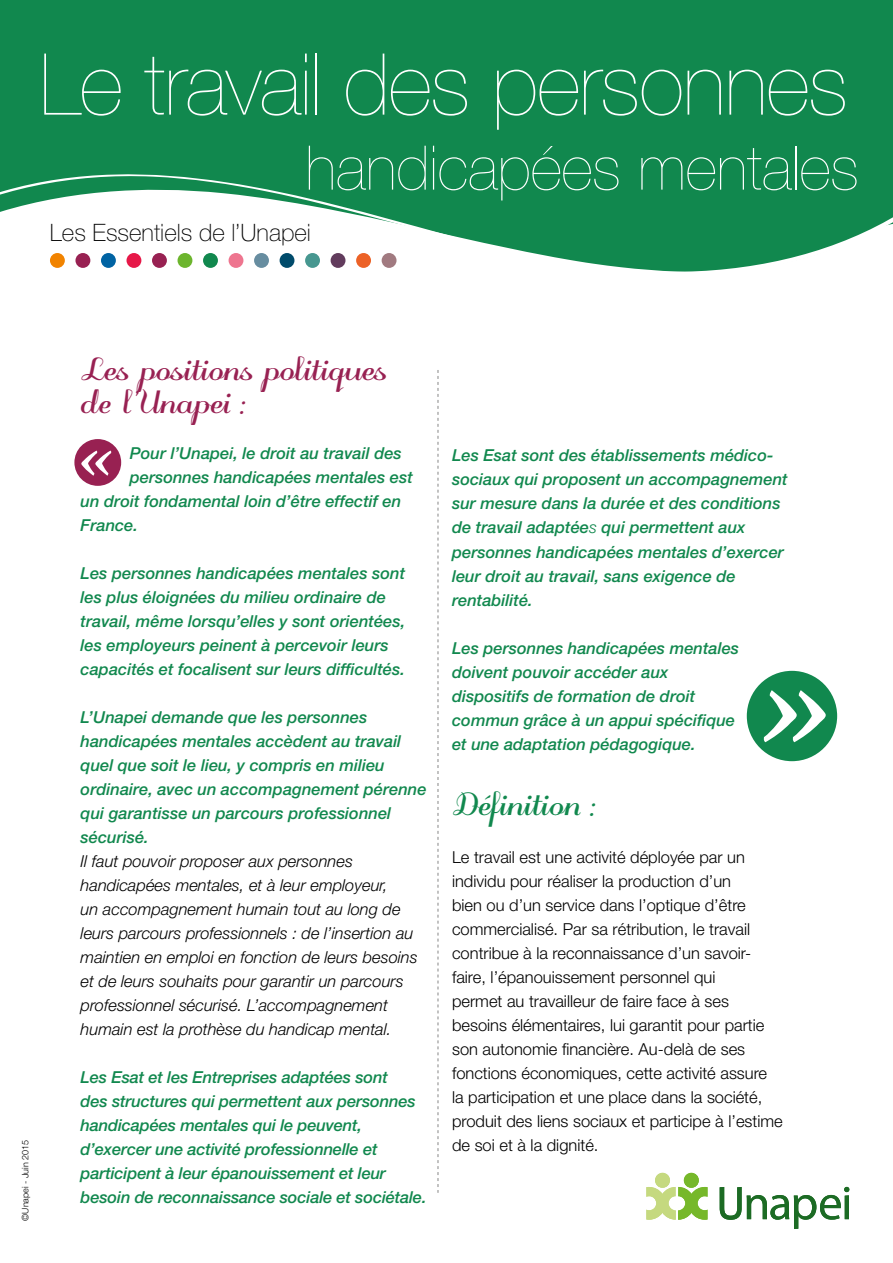
<style>
.page{position:relative;width:893px;height:1263px;background:#fff}
.page>*{position:absolute;margin:0;border:0;box-sizing:border-box;transform-origin:0 0}
.t1{font:700 232.2px "odstemplik";color:#fff}
.t2{font:700 112.2px "odstemplik";color:#fff}
.t3{font:200 85.5px "Helvetica Neue";letter-spacing:-.01em;color:#fff}
.t4{font:200 61.5px "Helvetica Neue";color:#fff}
.t5{font:700 39px/33px "odstemplik";color:#982152}
.t6{font:700 39px "odstemplik";color:#11884e}
.t7{font:100 24px "Helvetica Neue";color:#000}
.t8{font:italic 500 16.5px/24px "Helvetica Neue";color:#11884e}
.t9{font:300 16.5px/24px "Helvetica Neue";color:#000}
.t10{font:italic 300 16.5px/24px "Helvetica Neue";color:#000}
.t11{font:300 9px "Helvetica Neue";color:#000}
.s1{font-weight:300}
</style>
<div class="page">
<div style="left:655px;top:1173px;width:15px;height:15px;background:#c5d97f;border-radius:50%"></div>
<svg style="left:646px;top:1187px;width:61px;height:33px"></svg>
<div style="left:684px;top:1173px;width:15px;height:15px;background:#76b82a;border-radius:50%"></div>
<svg style="left:720px;top:1187px;width:129px;height:42px"></svg>
<div style="left:0;top:0;width:893px;height:273px;background:#11884e"></div>
<svg style="left:28px;top:174px;width:215px;height:11px"></svg>
<svg style="left:0;top:185px;width:284px;height:8px"></svg>
<svg style="left:0;top:193px;width:298px;height:3px"></svg>
<svg style="left:0;top:196px;width:893px;height:183px"></svg>
<div style="left:50px;top:253px;width:15px;height:15px;background:#f18300;border-radius:50%"></div>
<div style="left:75px;top:253px;width:15px;height:15px;background:#982152;border-radius:50%"></div>
<div style="left:101px;top:253px;width:15px;height:15px;background:#0063a3;border-radius:50%"></div>
<div style="left:126px;top:253px;width:15px;height:15px;background:#e61848;border-radius:50%"></div>
<div style="left:152px;top:253px;width:15px;height:15px;background:#982152;border-radius:50%"></div>
<div style="left:178px;top:253px;width:14px;height:15px;background:#6cb52d;border-radius:50%"></div>
<div style="left:203px;top:253px;width:15px;height:15px;background:#11884e;border-radius:50%"></div>
<div style="left:229px;top:253px;width:14px;height:15px;background:#ee758f;border-radius:50%"></div>
<div style="left:254px;top:253px;width:15px;height:15px;background:#678da0;border-radius:50%"></div>
<div style="left:280px;top:253px;width:14px;height:15px;background:#004b6b;border-radius:50%"></div>
<div style="left:305px;top:253px;width:15px;height:15px;background:#479790;border-radius:50%"></div>
<div style="left:331px;top:253px;width:14px;height:15px;background:#623c5d;border-radius:50%"></div>
<div style="left:356px;top:253px;width:15px;height:15px;background:#ec6227;border-radius:50%"></div>
<div style="left:382px;top:253px;width:14px;height:15px;background:#a17a80;border-radius:50%"></div>
<div style="left:74px;top:439px;width:47px;height:47px;background:#982152;border-radius:50%"></div>
<svg style="left:438px;top:370px;width:1px;height:823px"></svg>
<div style="left:747px;top:671px;width:90px;height:90px;background:#11884e;border-radius:50%"></div>
<h3 class="t3" style="left:40px;top:52px;width:810px">Le travail des personnes</h3>
<h3 class="t4" style="left:305px;top:145px;width:555px">handicapées mentales</h3>
<h3 class="t7" style="left:50px;top:224px;width:262px">Les Essentiels de l’Unapei</h3>
<p class="t11" style="left:22px;top:1221px;width:83px;rotate:-90deg">©Unapei - Juin 2015</p>
<h3 class="t5" style="left:81px;top:358px;width:308px">Les positions politiques de l’Unapei :</h3>
<p class="t8" style="left:130px;top:442px;width:274px">Pour l’Unapei, le droit au travail des</p>
<p class="t8" style="left:130px;top:466px;width:285px">personnes handicapées mentales est</p>
<p class="t8" style="left:81px;top:490px;width:322px">un droit fondamental loin d’être effectif en</p>
<p class="t8" style="left:81px;top:514px;width:59px">France.</p>
<p class="t8" style="left:81px;top:562px;width:326px">Les personnes handicapées mentales sont les plus éloignées du milieu ordinaire de travail, même lorsqu’elles y sont orientées, les employeurs peinent à percevoir leurs capacités et focalisent sur leurs difficultés.</p>
<p class="t8" style="left:81px;top:707px;width:347px">L’Unapei demande que les personnes handicapées mentales accèdent au travail quel que soit le lieu, y compris en milieu ordinaire, avec un accompagnement pérenne qui garantisse un parcours professionnel sécurisé.</p>
<p class="t10" style="left:81px;top:851px;width:339px">Il faut pouvoir proposer aux personnes handicapées mentales, et à leur employeur,<br>un accompagnement humain tout au long de leurs parcours professionnels : de l’insertion au maintien en emploi en fonction de leurs besoins et de leurs souhaits pour garantir un parcours professionnel sécurisé. L’accompagnement humain est la prothèse du handicap mental.</p>
<p class="t8" style="left:81px;top:1067px;width:347px">Les Esat et les Entreprises adaptées sont<br>des structures qui permettent aux personnes handicapées mentales qui le peuvent, d’exercer une activité professionnelle et participent à leur épanouissement et leur besoin de reconnaissance sociale et sociétale.</p>
<h2 class="t2" style="left:76px;top:413px;width:42px">«</h2>
<p class="t8" style="left:452px;top:445px;width:337px">Les Esat sont des établissements médico&shy;sociaux qui proposent un accompagnement sur mesure dans la durée et des conditions de travail adaptée<span class="s1">s</span> qui permettent aux personnes handicapées mentales d’exercer leur droit au travail, sans exigence de rentabilité.</p>
<p class="t8" style="left:452px;top:637px;width:289px">Les personnes handicapées mentales doivent pouvoir accéder aux dispositifs de formation de droit commun grâce à un appui spécifique et une adaptation pédagogique.</p>
<h3 class="t6" style="left:452px;top:791px;width:146px">Définition :</h3>
<p class="t9" style="left:452px;top:847px;width:332px">Le travail est une activité déployée par un individu pour réaliser la production d’un<br>bien ou d’un service dans l’optique d’être commercialisé. Par sa rétribution, le travail contribue à la reconnaissance d’un savoir&shy;faire, l’épanouissement personnel qui<br>permet au travailleur de faire face à ses besoins élémentaires, lui garantit pour partie son autonomie financière. Au-delà de ses fonctions économiques, cette activité assure la participation et une place dans la société, produit des liens sociaux et participe à l’estime de soi et à la dignité.</p>
<h1 class="t1" style="left:747px;top:614px;width:85px">»</h1>
</div>
